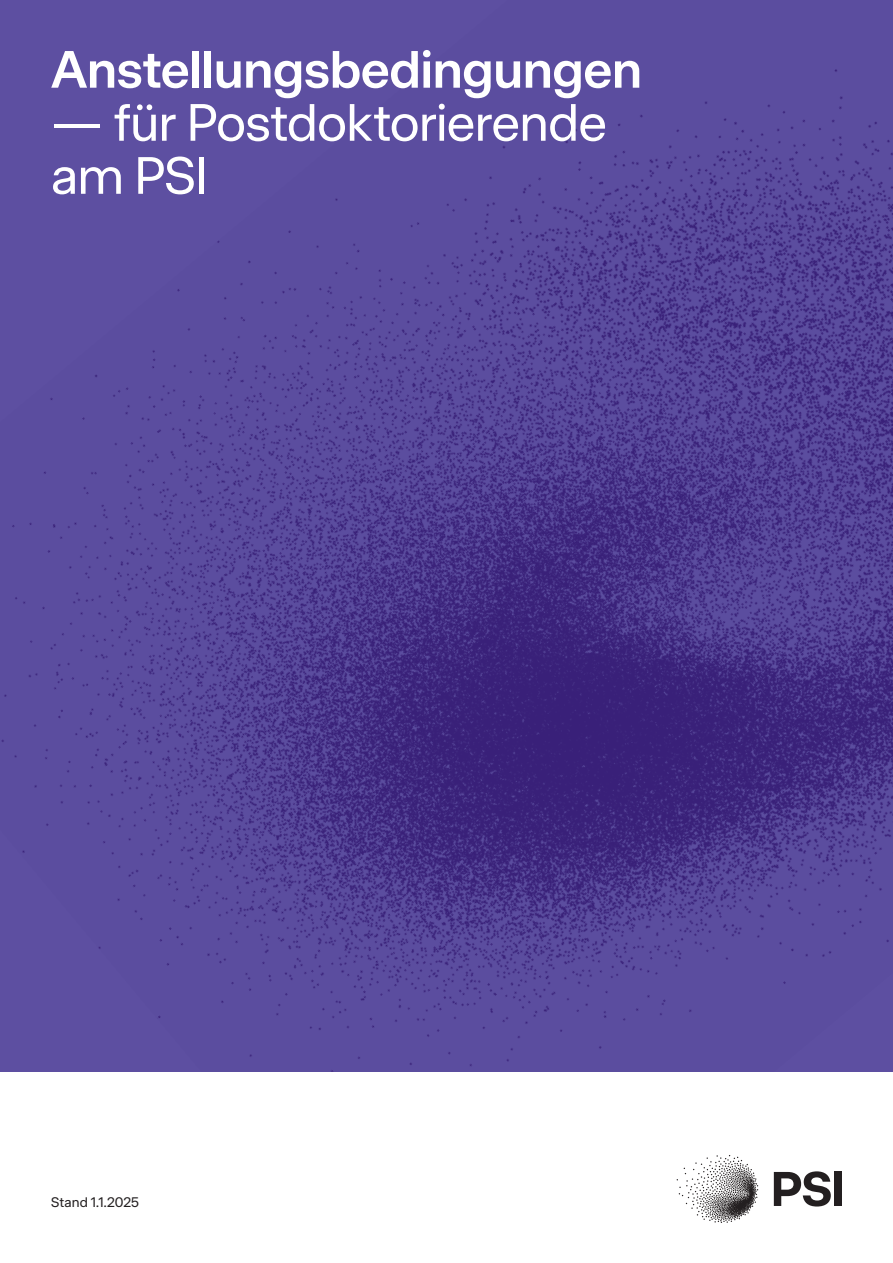
<style>
.page{position:relative;width:893px;height:1263px;background:#fff}
.page>*{position:absolute;margin:0;border:0;box-sizing:border-box;transform-origin:0 0}
.t1{font:51px/53.1px "Accelerate";letter-spacing:-.015em;color:#fff}
.t2{font:600 51px "Accelerate";letter-spacing:-.015em;color:#fff}
.t3{font:13.5px "Accelerate";letter-spacing:.01em;color:#231f20}
</style>
<div class="page">
<img style="left:0;top:0;width:893px;height:1071px">
<svg style="left:774px;top:1171px;width:57px;height:35px"></svg>
<div style="left:834px;top:1172px;width:8px;height:34px;background:#231f20"></div>
<svg style="left:677px;top:1155px;width:81px;height:68px"></svg>
<p class="t2" style="left:51px;top:38px;width:593px">Anstellungsbedingungen</p>
<p class="t1" style="left:51px;top:95px;width:557px">— für Postdoktorierende am PSI</p>
<p class="t3" style="left:51px;top:1193px;width:89px">Stand 1.1.2025</p>
</div>
